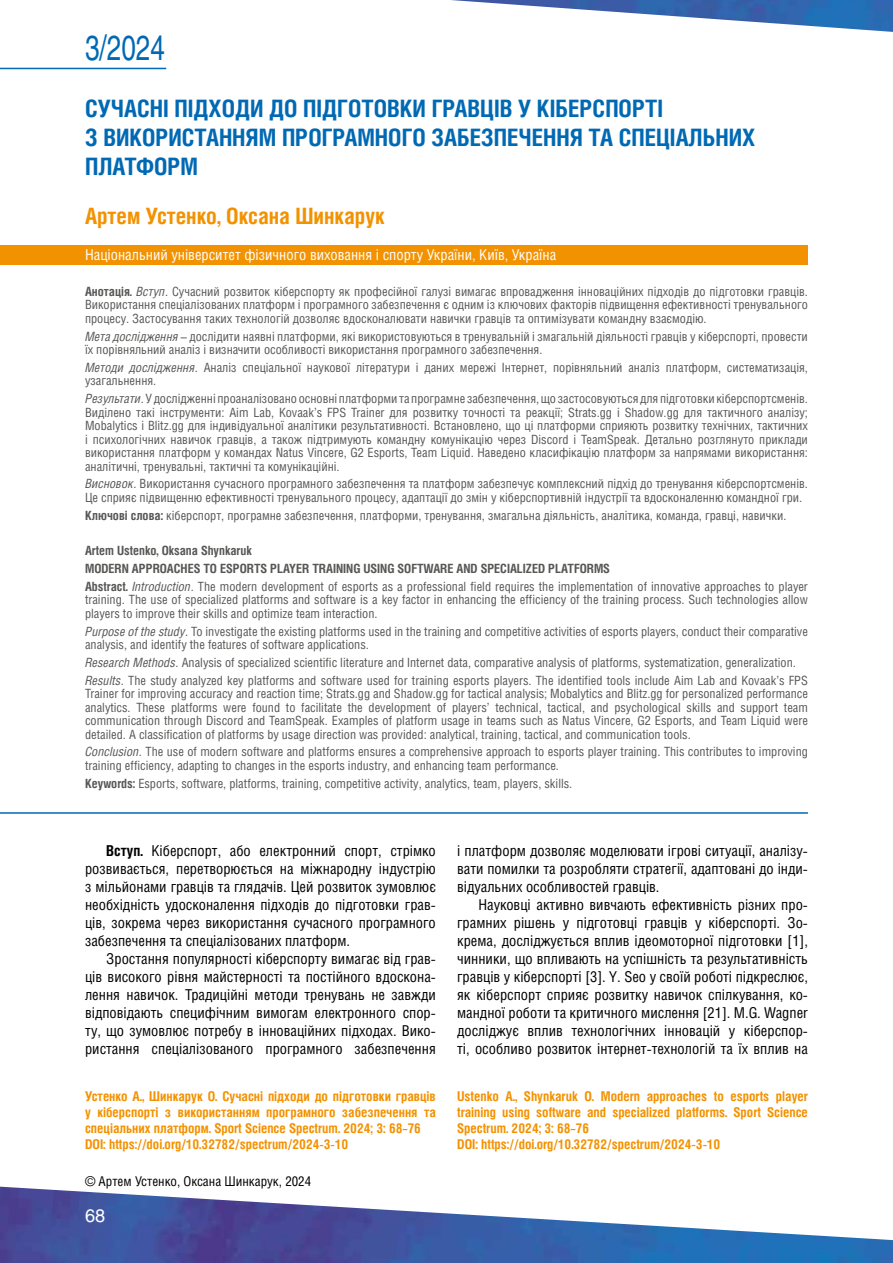
<style>
.page{position:relative;width:893px;height:1263px;background:#fff}
.page>*{position:absolute;margin:0;border:0;box-sizing:border-box;transform-origin:0 0}
.t1{font:34.5px "Helios C";color:#0069b4;scale:.75 1}
.t2{font:700 24px/28.8px "Helios Cond C";color:#0069b4}
.t3{font:700 22.5px "Helios Cond C";color:#f39200}
.t4{font:18px "Helios C";color:#fff}
.t5{font:15px/18px "Helios Cond C";color:#000;text-align:justify}
.t6{font:15px "Helios Cond C";color:#fff}
.t7{font:700 13.5px/16.2px "Helios Cond C";color:#f39200}
.t8{font:13.5px "Helios Cond C";color:#000}
.t9{font:12.75px/13.5px "Helios Cond C";color:#575756}
.t10{font:700 12.75px/17.7px "Helios Cond C";color:#575756}
.s1{font-weight:700}
.s2{font-style:italic}
.s3{font-weight:400;font-style:italic}
.s4{font-weight:400}
</style>
<div class="page">
<img style="left:155px;top:0;width:738px;height:70px">
<img style="left:0;top:1186px;width:893px;height:77px">
<hr style="left:0;top:68px;width:166px;height:1px;background:#0069b4">
<div style="left:0;top:245px;width:808px;height:19px;background:#f39200"></div>
<hr style="left:0;top:812px;width:808px;height:2px;background:#0069b4">
<h1 class="t1" style="left:85px;top:27px;width:108px">3/2024</h1>
<h2 class="t2" style="left:85px;top:94px;width:672px">СУЧАСНІ ПІДХОДИ ДО ПІДГОТОВКИ ГРАВЦІВ У КІБЕРСПОРТІ<br>З ВИКОРИСТАННЯМ ПРОГРАМНОГО ЗАБЕЗПЕЧЕННЯ ТА СПЕЦІАЛЬНИХ<br>ПЛАТФОРМ</h2>
<h3 class="t3" style="left:85px;top:202px;width:301px">Артем Устенко, Оксана Шинкарук</h3>
<p class="t6" style="left:85px;top:246px;width:473px">Національний університет фізичного виховання і спорту України, Київ, Україна</p>
<p class="t9" style="left:85px;top:284px;width:724px;text-align:justify"><span class="s1">Анотація.</span> <span class="s2">Вступ.</span> Сучасний розвиток кіберспорту як професійної галузі вимагає впровадження інноваційних підходів до підготовки гравців.<br>Використання спеціалізованих платформ і програмного забезпечення є одним із ключових факторів підвищення ефективності тренувального процесу. Застосування таких технологій дозволяє вдосконалювати навички гравців та оптимізувати командну взаємодію.</p>
<p class="t9" style="left:85px;top:329px;width:724px"><span class="s2">Мета дослідження –</span> дослідити наявні платформи, які використовуються в тренувальній і змагальній діяльності гравців у кіберспорті, провести їх порівняльний аналіз і визначити особливості використання програмного забезпечення.</p>
<p class="t9" style="left:85px;top:360px;width:724px"><span class="s2">Методи дослідження.</span> Аналіз спеціальної наукової літератури і даних мережі Інтернет, порівняльний аналіз платформ, систематизація, узагальнення.</p>
<p class="t9" style="left:85px;top:392px;width:724px;text-align:justify"><span class="s2">Результати.</span> У дослідженні проаналізовано основні платформи та програмне забезпечення, що застосовуються для підготовки кіберспортсменів.<br>Виділено такі інструменти: Aim Lab, Kovaak’s FPS Trainer для розвитку точності та реакції; Strats.gg і Shadow.gg для тактичного аналізу; Mobalytics і Blitz.gg для індивідуальної аналітики результативності. Встановлено, що ці платформи сприяють розвитку технічних, тактичних і психологічних навичок гравців, а також підтримують командну комунікацію через Discord і TeamSpeak. Детально розглянуто приклади використання платформ у командах Natus Vincere, G2 Esports, Team Liquid. Наведено класифікацію платформ за напрямами використання: аналітичні, тренувальні, тактичні та комунікаційні.</p>
<p class="t9" style="left:85px;top:477px;width:724px"><span class="s2">Висновок.</span> Використання сучасного програмного забезпечення та платформ забезпечує комплексний підхід до тренування кіберспортсменів.<br>Це сприяє підвищенню ефективності тренувального процесу, адаптації до змін у кіберспортивній індустрії та вдосконаленню командної гри.</p>
<p class="t9" style="left:85px;top:508px;width:703px"><span class="s1">Ключові слова:</span> кіберспорт, програмне забезпечення, платформи, тренування, змагальна діяльність, аналітика, команда, гравці, навички.</p>
<p class="t10" style="left:85px;top:542px;width:724px">Artem Ustenko, Oksana Shynkaruk<br>MODERN APPROACHES TO ESPORTS PLAYER TRAINING USING SOFTWARE AND SPECIALIZED PLATFORMS<br>Abstract. <span class="s3">Introduction.</span> <span class="s4">The modern development of esports as a professional field requires the implementation of innovative approaches to player</span></p>
<p class="t9" style="left:85px;top:593px;width:724px">training. The use of specialized platforms and software is a key factor in enhancing the efficiency of the training process. Such technologies allow players to improve their skills and optimize team interaction.</p>
<p class="t9" style="left:85px;top:624px;width:724px"><span class="s2">Purpose of the study.</span> To investigate the existing platforms used in the training and competitive activities of esports players, conduct their comparative analysis, and identify the features of software applications.</p>
<p class="t9" style="left:85px;top:653px;width:724px;line-height:17.7px"><span class="s2">Research Methods.</span> Analysis of specialized scientific literature and Internet data, comparative analysis of platforms, systematization, generalization.<br><span class="s2">Results.</span> The study analyzed key platforms and software used for training esports players. The identified tools include Aim Lab and Kovaak’s FPS</p>
<p class="t9" style="left:85px;top:687px;width:724px;text-align:justify">Trainer for improving accuracy and reaction time; Strats.gg and Shadow.gg for tactical analysis; Mobalytics and Blitz.gg for personalized performance analytics. These platforms were found to facilitate the development of players’ technical, tactical, and psychological skills and support team communication through Discord and TeamSpeak. Examples of platform usage in teams such as Natus Vincere, G2 Esports, and Team Liquid were detailed. A classification of platforms by usage direction was provided: analytical, training, tactical, and communication tools.</p>
<p class="t9" style="left:85px;top:745px;width:724px"><span class="s2">Conclusion.</span> The use of modern software and platforms ensures a comprehensive approach to esports player training. This contributes to improving training efficiency, adapting to changes in the esports industry, and enhancing team performance.</p>
<p class="t9" style="left:85px;top:776px;width:489px"><span class="s1">Keywords:</span> Esports, software, platforms, training, competitive activity, analytics, team, players, skills.</p>
<p class="t5" style="left:85px;top:842px;width:352px;text-indent:21px"><span class="s1">Вступ.</span> Кіберспорт, або електронний спорт, стрімко розвивається, перетворюється на міжнародну індустрію з мільйонами гравців та глядачів. Цей розвиток зумовлює необхідність удосконалення підходів до підготовки грав&shy;ців, зокрема через використання сучасного програмного забезпечення та спеціалізованих платформ.</p>
<p class="t5" style="left:85px;top:950px;width:352px;text-indent:21px">Зростання популярності кіберспорту вимагає від грав&shy;ців високого рівня майстерності та постійного вдоскона&shy;лення навичок. Традиційні методи тренувань не завжди відповідають специфічним вимогам електронного спор&shy;ту, що зумовлює потребу в інноваційних підходах. Вико&shy;ристання спеціалізованого програмного забезпечення</p>
<p class="t5" style="left:457px;top:841px;width:352px">і платформ дозволяє моделювати ігрові ситуації, аналізу&shy;вати помилки та розробляти стратегії, адаптовані до інди&shy;відуальних особливостей гравців.</p>
<p class="t5" style="left:457px;top:895px;width:352px;text-indent:21px">Науковці активно вивчають ефективність різних про&shy;грамних рішень у підготовці гравців у кіберспорті. Зо&shy;крема, досліджується вплив ідеомоторної підготовки [1], чинники, що впливають на успішність та результативність гравців у кіберспорті [3]. Y. Seo у своїй роботі підкреслює, як кіберспорт сприяє розвитку навичок спілкування, ко&shy;мандної роботи та критичного мислення [21]. M.G. Wagner досліджує вплив технологічних інновацій у кіберспор&shy;ті, особливо розвиток інтернет-технологій та їх вплив на</p>
<p class="t7" style="left:85px;top:1087px;width:352px">Устенко А., Шинкарук О. Сучасні підходи до підготовки гравців у кіберспорті з використанням програмного забезпечення та спеціальних платформ. Sport Science Spectrum. 2024; 3: 68–76<br>DOI: https://doi.org/10.32782/spectrum/2024-3-10</p>
<p class="t7" style="left:457px;top:1087px;width:352px">Ustenko A., Shynkaruk O. Modern approaches to esports player training using software and specialized platforms. Sport Science Spectrum. 2024; 3: 68–76<br>DOI: https://doi.org/10.32782/spectrum/2024-3-10</p>
<p class="t8" style="left:85px;top:1173px;width:228px">© Артем Устенко, Оксана Шинкарук, 2024</p>
<h3 class="t4" style="left:85px;top:1204px;width:22px">68</h3>
</div>
